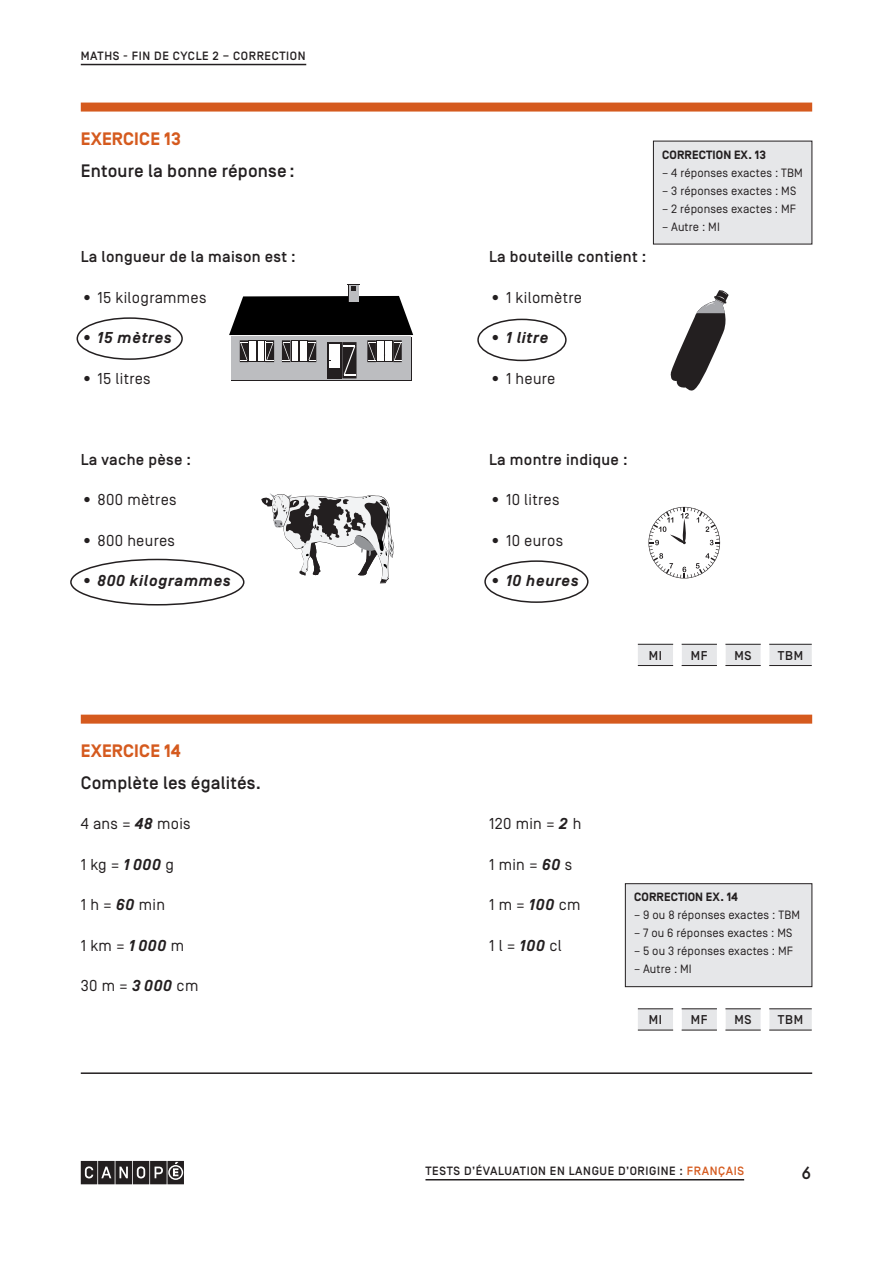
<style>
.page{position:relative;width:893px;height:1263px;background:#fff}
.page>*{position:absolute;margin:0;border:0;box-sizing:border-box;transform-origin:0 0}
.EXERCICE_Consigne_FA{font:500 18px "Simplon BP";letter-spacing:.01em;color:#231f20}
.Exercice_Numéro{font:700 18px "Simplon BP";letter-spacing:.01em;color:#d55a1e}
.t1{font:500 18px "Simplon BP Mono";color:#231f20}
.Exercice_Maths_Cycle{font:15.75px "Simplon BP Regular";letter-spacing:.02em;color:#231f20}
.Exercice_Maths_Cycle-2{font:500 15.75px "Simplon BP";letter-spacing:.02em;color:#231f20}
.Exercice_Maths_Cycle-3{font:italic 700 15.75px "Simplon BP";letter-spacing:.05em;color:#231f20}
.t2{font:500 12.75px "Simplon BP";letter-spacing:.05em;color:#231f20}
.Exercice_Encadré_Cor{font:12px "Simplon BP Regular";letter-spacing:.01em;color:#231f20}
.t3{font:500 12px "Simplon BP";letter-spacing:.05em;color:#231f20}
.Exercice_Encadré_Cor-2{font:700 12px "Simplon BP";letter-spacing:.01em;color:#231f20}
.s1{font-family:"Simplon BP Regular";font-weight:400;font-style:normal}
.s2{font-family:"Simplon BP";font-weight:700;font-style:italic}
.s3{color:#d55a1e}
</style>
<div class="page">
<hr style="left:81px;top:64px;width:225px;height:1px;background:#231f20">
<svg style="left:81px;top:1161px;width:103px;height:23px;background:#4b4849"></svg>
<hr style="left:425px;top:1179px;width:319px;height:1px;background:#231f20">
<div style="left:81px;top:103px;width:731px;height:9px;background:#d55a1e"></div>
<svg style="left:231px;top:378px;width:180px;height:2px"></svg>
<svg style="left:229px;top:284px;width:184px;height:94px"></svg>
<svg style="left:261px;top:493px;width:133px;height:90px"></svg>
<svg style="left:670px;top:290px;width:59px;height:101px"></svg>
<svg style="left:649px;top:507px;width:71px;height:71px"></svg>
<div style="left:81px;top:715px;width:731px;height:9px;background:#d55a1e"></div>
<svg style="left:638px;top:644px;width:174px;height:21px"></svg>
<hr style="left:638px;top:644px;width:35px;height:1px;background:#231f20">
<hr style="left:682px;top:644px;width:35px;height:1px;background:#231f20">
<hr style="left:725px;top:644px;width:36px;height:1px;background:#231f20">
<hr style="left:769px;top:644px;width:43px;height:1px;background:#231f20">
<hr style="left:638px;top:665px;width:35px;height:1px;background:#231f20">
<hr style="left:682px;top:665px;width:35px;height:1px;background:#231f20">
<hr style="left:725px;top:665px;width:36px;height:1px;background:#231f20">
<hr style="left:769px;top:665px;width:43px;height:1px;background:#231f20">
<hr style="left:81px;top:1072px;width:731px;height:2px;background:#231f20">
<svg style="left:638px;top:1009px;width:174px;height:21px"></svg>
<hr style="left:638px;top:1008px;width:35px;height:1px;background:#231f20">
<hr style="left:682px;top:1008px;width:35px;height:1px;background:#231f20">
<hr style="left:725px;top:1008px;width:36px;height:1px;background:#231f20">
<hr style="left:769px;top:1008px;width:43px;height:1px;background:#231f20">
<hr style="left:638px;top:1030px;width:35px;height:1px;background:#231f20">
<hr style="left:682px;top:1030px;width:35px;height:1px;background:#231f20">
<hr style="left:725px;top:1030px;width:36px;height:1px;background:#231f20">
<hr style="left:769px;top:1030px;width:43px;height:1px;background:#231f20">
<div style="left:653px;top:141px;width:159px;height:103px;background:#e6e7e9"></div>
<div style="left:625px;top:884px;width:187px;height:103px;background:#e6e7e9"></div>
<div style="left:625px;top:883px;width:187px;height:104px;border:1px solid #231f20"></div>
<div style="left:484px;top:560px;width:104px;height:43px;border:2px solid #231f20;border-radius:50%"></div>
<div style="left:477px;top:319px;width:90px;height:42px;border:2px solid #231f20;border-radius:50%"></div>
<div style="left:77px;top:317px;width:106px;height:43px;border:2px solid #231f20;border-radius:50%"></div>
<div style="left:70px;top:559px;width:174px;height:46px;border:2px solid #231f20;border-radius:50%"></div>
<p class="t3" style="left:81px;top:49px;width:226px">MATHS - FIN DE CYCLE 2 – CORRECTION</p>
<p class="Exercice_Numéro" style="left:81px;top:129px;width:102px">EXERCICE 13</p>
<p class="EXERCICE_Consigne_FA" style="left:81px;top:160px;width:215px">Entoure la bonne réponse :</p>
<p class="Exercice_Maths_Cycle-2" style="left:81px;top:248px;width:216px">La longueur de la maison est :</p>
<p class="Exercice_Maths_Cycle" style="left:81px;top:288px;width:127px">• 15 kilogrammes</p>
<p class="Exercice_Maths_Cycle-3" style="left:81px;top:329px;width:92px"><span class="s1">•</span> 15 mètres</p>
<p class="Exercice_Maths_Cycle" style="left:81px;top:369px;width:71px">• 15 litres</p>
<p class="Exercice_Maths_Cycle-2" style="left:81px;top:450px;width:112px">La vache pèse :</p>
<p class="Exercice_Maths_Cycle" style="left:81px;top:491px;width:97px">• 800 mètres</p>
<p class="Exercice_Maths_Cycle" style="left:81px;top:531px;width:96px">• 800 heures</p>
<p class="Exercice_Maths_Cycle-3" style="left:81px;top:572px;width:151px"><span class="s1">•</span> 800 kilogrammes</p>
<p class="Exercice_Numéro" style="left:81px;top:741px;width:102px">EXERCICE 14</p>
<p class="EXERCICE_Consigne_FA" style="left:81px;top:772px;width:182px">Complète les égalités.</p>
<p class="Exercice_Maths_Cycle" style="left:81px;top:815px;width:111px">4 ans = <span class="s2">48</span> mois</p>
<p class="Exercice_Maths_Cycle" style="left:81px;top:855px;width:95px">1 kg = <span class="s2">1 000</span> g</p>
<p class="Exercice_Maths_Cycle" style="left:81px;top:896px;width:86px">1 h = <span class="s2">60</span> min</p>
<p class="Exercice_Maths_Cycle" style="left:81px;top:936px;width:105px">1 km = <span class="s2">1 000</span> m</p>
<p class="Exercice_Maths_Cycle" style="left:81px;top:977px;width:119px">30 m = <span class="s2">3 000</span> cm</p>
<p class="Exercice_Maths_Cycle-2" style="left:489px;top:248px;width:159px">La bouteille contient :</p>
<p class="Exercice_Maths_Cycle" style="left:489px;top:288px;width:94px">• 1 kilomètre</p>
<p class="Exercice_Maths_Cycle-3" style="left:489px;top:329px;width:61px"><span class="s1">•</span> 1 litre</p>
<p class="Exercice_Maths_Cycle" style="left:489px;top:369px;width:68px">• 1 heure</p>
<p class="Exercice_Encadré_Cor-2" style="left:662px;top:148px;width:105px">CORRECTION EX. 13</p>
<p class="Exercice_Encadré_Cor" style="left:662px;top:166px;width:142px">– 4 réponses exactes : TBM</p>
<p class="Exercice_Encadré_Cor" style="left:662px;top:184px;width:136px">– 3 réponses exactes : MS</p>
<p class="Exercice_Encadré_Cor" style="left:662px;top:202px;width:136px">– 2 réponses exactes : MF</p>
<p class="Exercice_Encadré_Cor" style="left:662px;top:220px;width:59px">– Autre : MI</p>
<p class="Exercice_Maths_Cycle-2" style="left:489px;top:450px;width:140px">La montre indique :</p>
<p class="Exercice_Maths_Cycle" style="left:489px;top:491px;width:72px">• 10 litres</p>
<p class="Exercice_Maths_Cycle" style="left:489px;top:531px;width:75px">• 10 euros</p>
<p class="Exercice_Maths_Cycle-3" style="left:489px;top:572px;width:91px"><span class="s1">•</span> 10 heures</p>
<p class="t2" style="left:649px;top:648px;width:15px">MI</p>
<p class="t2" style="left:691px;top:648px;width:18px">MF</p>
<p class="t2" style="left:734px;top:648px;width:19px">MS</p>
<p class="t2" style="left:778px;top:648px;width:27px">TBM</p>
<p class="Exercice_Maths_Cycle" style="left:489px;top:815px;width:94px">120 min = <span class="s2">2</span> h</p>
<p class="Exercice_Maths_Cycle" style="left:489px;top:855px;width:85px">1 min = <span class="s2">60</span> s</p>
<p class="Exercice_Maths_Cycle" style="left:489px;top:896px;width:93px">1 m = <span class="s2">100</span> cm</p>
<p class="Exercice_Maths_Cycle" style="left:489px;top:936px;width:74px">1 l = <span class="s2">100</span> cl</p>
<p class="Exercice_Encadré_Cor-2" style="left:634px;top:890px;width:105px">CORRECTION EX. 14</p>
<p class="Exercice_Encadré_Cor" style="left:634px;top:908px;width:167px">– 9 ou 8 réponses exactes : TBM</p>
<p class="Exercice_Encadré_Cor" style="left:634px;top:926px;width:160px">– 7 ou 6 réponses exactes : MS</p>
<p class="Exercice_Encadré_Cor" style="left:634px;top:944px;width:161px">– 5 ou 3 réponses exactes : MF</p>
<p class="Exercice_Encadré_Cor" style="left:634px;top:962px;width:59px">– Autre : MI</p>
<p class="t2" style="left:649px;top:1012px;width:15px">MI</p>
<p class="t2" style="left:691px;top:1012px;width:18px">MF</p>
<p class="t2" style="left:734px;top:1012px;width:19px">MS</p>
<p class="t2" style="left:778px;top:1012px;width:27px">TBM</p>
<p class="t3" style="left:425px;top:1164px;width:320px">TESTS D’ÉVALUATION EN LANGUE D’ORIGINE : <span class="s3">FRANÇAIS</span></p>
<p class="t1" style="left:801px;top:1161px;width:12px">6</p>
</div>
